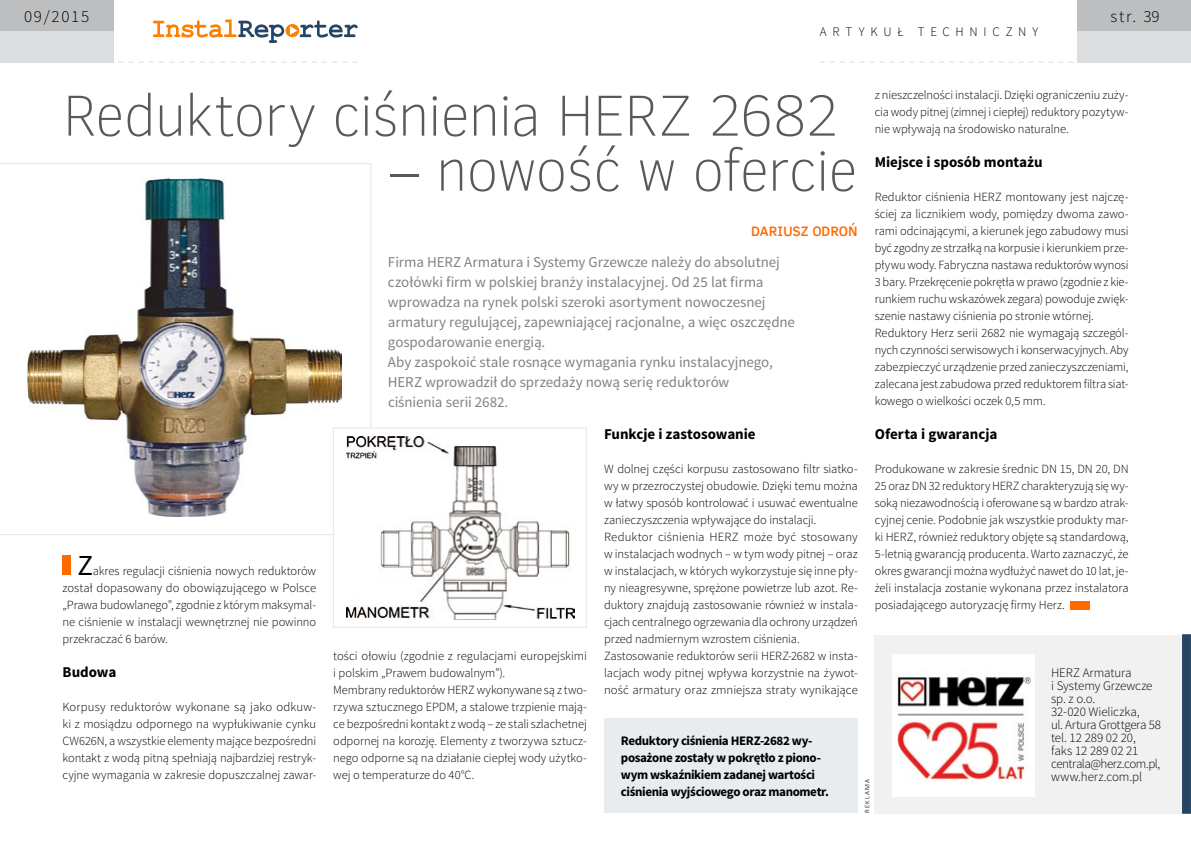
<style>
.page{position:relative;width:1191px;height:842px;background:#fff}
.page>*{position:absolute;margin:0;border:0;box-sizing:border-box;transform-origin:0 0}
.t1{font:100 59px "Clear Sans";letter-spacing:-.025em;color:#58595b}
.t2{font:29px "Source Sans Pro";color:#000}
.t3{font:300 17px "Source Sans Pro";letter-spacing:.1em;color:#000}
.t4{font:15px/20px "Source Sans Pro";letter-spacing:-.005em;color:#808285}
.t5{font:700 15px "Source Sans Pro";letter-spacing:-.005em;color:#000}
.t6{font:500 14px "Clear Sans";letter-spacing:-.005em;color:#ff6a00}
.t7{font:300 13px/13px "Source Sans Pro";letter-spacing:-.01em;color:#000}
.t8{font:700 13px/17px "Source Sans Pro";letter-spacing:-.03em;color:#000}
.t9{font:300 13px "Source Sans Pro";letter-spacing:.44em;color:#000}
.t10{font:300 12.5px/17px "Source Sans Pro";letter-spacing:-.005em;color:#000;text-align:justify}
.t11{font:300 7px "Calibri";letter-spacing:.16em;color:#000}
</style>
<div class="page">
<div style="left:1077px;top:0;width:114px;height:31px;background:#bcbec0"></div>
<div style="left:1077px;top:31px;width:114px;height:31px;background:#dcddde"></div>
<svg style="left:153px;top:20px;width:204px;height:23px"></svg>
<div style="left:0;top:0;width:113px;height:31px;background:#bcbec0"></div>
<div style="left:0;top:31px;width:113px;height:31px;background:#dcddde"></div>
<svg style="left:108px;top:62px;width:249px;height:1px"></svg>
<svg style="left:820px;top:62px;width:263px;height:1px"></svg>
<div style="left:1069px;top:601px;width:20px;height:8px;background:#ff6a00"></div>
<div style="left:63px;top:555px;width:8px;height:20px;background:#ff6a00"></div>
<img style="left:0;top:163px;width:371px;height:372px">
<div style="left:333px;top:428px;width:253px;height:199px;background:#fff"></div>
<img style="left:346px;top:437px;width:228px;height:182px">
<div style="left:333px;top:428px;width:253px;height:200px;border:1px solid #e6e7e8"></div>
<div style="left:874px;top:635px;width:317px;height:178px;background:#f1f1f2"></div>
<div style="left:1182px;top:635px;width:9px;height:178px;background:#244564;border:1px solid #244564"></div>
<img style="left:892px;top:654px;width:142px;height:142px">
<div style="left:604px;top:718px;width:253px;height:95px;background:#e9ecef"></div>
<h3 class="t3" style="left:24px;top:6px;width:67px">09/2015</h3>
<h3 class="t3" style="left:1110px;top:6px;width:51px">str. 39</h3>
<p class="t9" style="left:820px;top:24px;width:220px">artykuł techniczny</p>
<h1 class="t1" style="left:62px;top:77px;width:778px">Reduktory ciśnienia HERZ 2682</h1>
<h1 class="t1" style="left:388px;top:131px;width:471px">– nowość w ofercie</h1>
<p class="t6" style="left:751px;top:222px;width:108px">DARIUSZ ODROŃ</p>
<p class="t10" style="left:874px;top:87px;width:255px">z nieszczelności instalacji. Dzięki ograniczeniu zuży&shy;cia wody pitnej (zimnej i ciepłej) reduktory pozytyw&shy;nie wpływają na środowisko naturalne.</p>
<p class="t5" style="left:874px;top:153px;width:169px">Miejsce i sposób montażu</p>
<p class="t10" style="left:874px;top:189px;width:255px;text-align:left">Reduktor ciśnienia HERZ montowany jest najczę&shy;ściej za licznikiem wody, pomiędzy dwoma zawo&shy;rami odcinającymi, a kierunek jego zabudowy musi być zgodny ze strzałką na korpusie i kierunkiem prze&shy;pływu wody. Fabryczna nastawa reduktorów wynosi 3 bary. Przekręcenie pokrętła w prawo (zgodnie z kie&shy;runkiem ruchu wskazówek zegara) powoduje zwięk&shy;szenie nastawy ciśnienia po stronie wtórnej.<br>Reduktory Herz serii 2682 nie wymagają szczegól&shy;nych czynności serwisowych i konserwacyjnych. Aby zabezpieczyć urządzenie przed zanieczyszczeniami, zalecana jest zabudowa przed reduktorem filtra siat&shy;kowego o wielkości oczek 0,5 mm.</p>
<p class="t5" style="left:874px;top:425px;width:124px">Oferta i gwarancja</p>
<p class="t10" style="left:874px;top:461px;width:255px">Produkowane w zakresie średnic DN 15, DN 20, DN 25 oraz DN 32 reduktory HERZ charakteryzują się wy&shy;soką niezawodnością i oferowane są w bardzo atrak&shy;cyjnej cenie. Podobnie jak wszystkie produkty mar&shy;ki HERZ, również reduktory objęte są standardową, 5-letnią gwarancją producenta. Warto zaznaczyć, że okres gwarancji można wydłużyć nawet do 10 lat, je&shy;żeli instalacja zostanie wykonana przez instalatora posiadającego autoryzację firmy Herz.</p>
<p class="t4" style="left:388px;top:253px;width:408px">Firma HERZ Armatura i Systemy Grzewcze należy do absolutnej czołówki firm w polskiej branży instalacyjnej. Od 25 lat firma wprowadza na rynek polski szeroki asortyment nowoczesnej armatury regulującej, zapewniającej racjonalne, a więc oszczędne gospodarowanie energią.<br>Aby zaspokoić stale rosnące wymagania rynku instalacyjnego,<br>Herz</p>
<p class="t4" style="left:388px;top:373px;width:343px;text-indent:37px">wprowadził do sprzedaży nową serię reduktorów ciśnienia serii 2682.</p>
<p class="t5" style="left:604px;top:425px;width:153px">Funkcje i zastosowanie</p>
<p class="t10" style="left:604px;top:461px;width:255px;text-align:left">W dolnej części korpusu zastosowano filtr siatko&shy;wy w przezroczystej obudowie. Dzięki temu można w łatwy sposób kontrolować i usuwać ewentualne zanieczyszczenia wpływające do instalacji.<br>Reduktor ciśnienia HERZ może być stosowany w instalacjach wodnych – w tym wody pitnej – oraz w instalacjach, w których wykorzystuje się inne pły&shy;ny nieagresywne, sprężone powietrze lub azot. Re&shy;duktory znajdują zastosowanie również w instala&shy;cjach centralnego ogrzewania dla ochrony urządzeń przed nadmiernym wzrostem ciśnienia.<br>Zastosowanie reduktorów serii HERZ-2682 w insta&shy;lacjach wody pitnej wpływa korzystnie na żywot&shy;ność armatury oraz zmniejsza straty wynikające</p>
<h2 class="t2" style="left:77px;top:548px;width:17px">Z</h2>
<p class="t10" style="left:63px;top:563px;width:255px;text-indent:30px">akres regulacji ciśnienia nowych reduktorów został dopasowany do obowiązującego w Polsce „Prawa budowlanego”, zgodnie z którym maksymal&shy;ne ciśnienie w instalacji wewnętrznej nie powinno przekraczać 6 barów.</p>
<p class="t5" style="left:63px;top:663px;width:55px">Budowa</p>
<p class="t10" style="left:63px;top:699px;width:255px">Korpusy reduktorów wykonane są jako odkuw&shy;ki z mosiądzu odpornego na wypłukiwanie cynku CW626N, a wszystkie elementy mające bezpośredni kontakt z wodą pitną spełniają najbardziej restryk&shy;cyjne wymagania w zakresie dopuszczalnej zawar-</p>
<p class="t10" style="left:333px;top:648px;width:255px;text-align:left">tości ołowiu (zgodnie z regulacjami europejskimi i polskim „Prawem budowalnym”).<br>Membrany reduktorów HERZ wykonywane są z two&shy;rzywa sztucznego EPDM, a stalowe trzpienie mają&shy;ce bezpośredni kontakt z wodą – ze stali szlachetnej odpornej na korozję. Elementy z tworzywa sztucz&shy;nego odporne są na działanie ciepłej wody użytko&shy;wej o temperaturze do 40°C.</p>
<p class="t7" style="left:1051px;top:666px;width:111px">HERZ Armatura<br>i Systemy Grzewcze sp. z o.o.<br>32-020 Wieliczka,<br>ul. Artura Grottgera 58 tel. 12 289 02 20,<br>faks 12 289 02 21 centrala@herz.com.pl, www.herz.com.pl</p>
<p class="t8" style="left:621px;top:733px;width:210px">Reduktory ciśnienia HERZ-2682 wy&shy;posażone zostały w pokrętło z piono&shy;wym wskaźnikiem zadanej wartości ciśnienia wyjściowego oraz manometr.</p>
<p class="t11" style="left:862px;top:813px;width:36px;rotate:-90deg">reklama</p>
</div>
